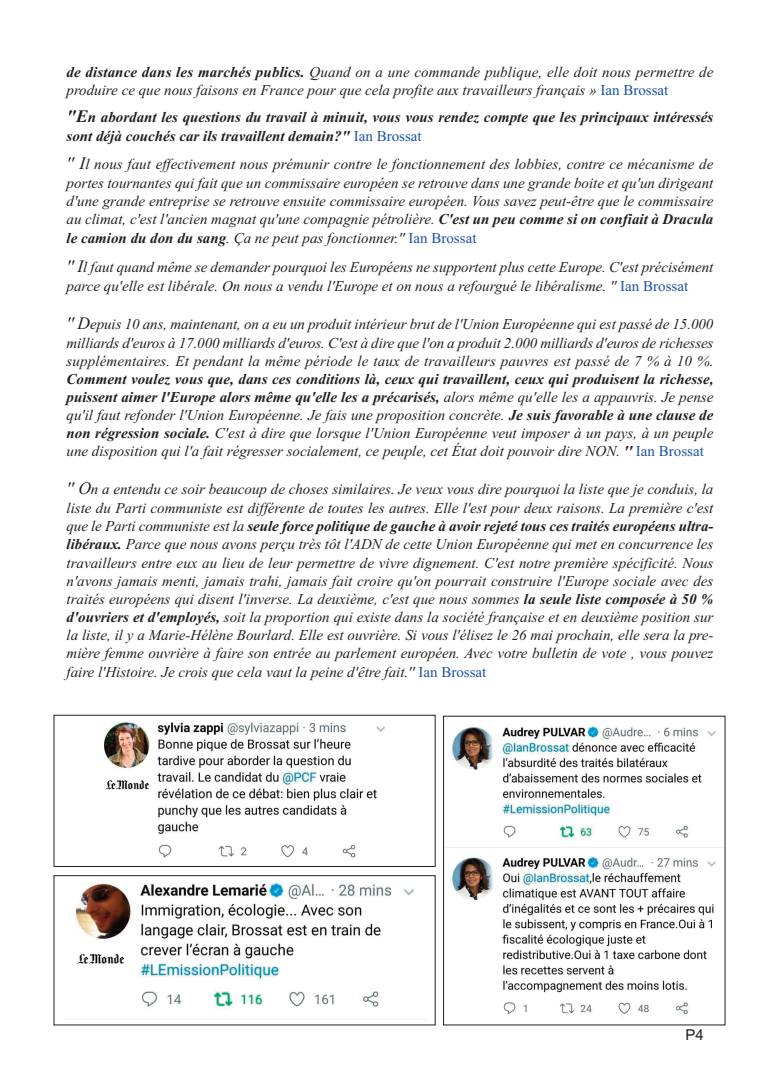
<style>
.page{position:relative;width:780px;height:1088px;background:#fff}
.page>*{position:absolute;margin:0;border:0;box-sizing:border-box;transform-origin:0 0}
.t1{font:italic 15px/18.1px "Times New Roman";color:#231f20;text-align:justify}
.t2{font:italic 700 15px/19.5px "Times New Roman";color:#231f20}
.t3{font:15px "Arial";color:#231f20}
.s1{font-weight:700}
.s2{font-style:normal;color:#1c52a4}
.s3{font-size:17.5px}
.s4{font-weight:400;font-style:normal;color:#1c52a4}
</style>
<div class="page">
<img style="left:104px;top:722px;width:281px;height:136px">
<div style="left:54px;top:715px;width:381px;height:152px;border:1px solid #231f20"></div>
<img style="left:64px;top:882px;width:361px;height:138px">
<div style="left:54px;top:875px;width:381px;height:150px;border:1px solid #231f20"></div>
<img style="left:445px;top:724px;width:278px;height:291px">
<p class="t1" style="left:66px;top:63px;width:648px"><span class="s1">de distance dans les marchés publics.</span> Quand on a une commande publique, elle doit nous permettre de produire ce que nous faisons en France pour que cela profite aux travailleurs français » <span class="s2">Ian Brossat</span></p>
<p class="t2" style="left:66px;top:107px;width:648px"><span class="s3">"E</span>n abordant les questions du travail à minuit, vous vous rendez compte que les principaux intéressés sont déjà couchés car ils travaillent demain?" <span class="s4">Ian Brossat</span></p>
<p class="t1" style="left:66px;top:154px;width:648px"><span class="s3">'' I</span>l nous faut effectivement nous prémunir contre le fonctionnement des lobbies, contre ce mécanisme de portes tournantes qui fait que un commissaire européen se retrouve dans une grande boite et qu'un dirigeant d'une grande entreprise se retrouve ensuite commissaire européen. Vous savez peut-être que le commissaire au climat, c'est l'ancien magnat qu'une compagnie pétrolière. <span class="s1">C'est un peu comme si on confiait à Dracula</span></p>
<p class="t1" style="left:66px;top:224px;width:648px;line-height:28.8px"><span class="s1">le camion du don du sang</span>. Ça ne peut pas fonctionner.'' <span class="s2">Ian Brossat<br></span><span class="s3">'' I</span>l faut quand même se demander pourquoi les Européens ne supportent plus cette Europe. C'est précisément</p>
<p class="t1" style="left:66px;top:277px;width:623px">parce qu'elle est libérale. On nous a vendu l'Europe et on nous a refourgué le libéralisme. '' <span class="s2">Ian Brossat</span></p>
<p class="t1" style="left:66px;top:315px;width:648px;line-height:18.6px"><span class="s3">'' D</span>epuis 10 ans, maintenant, on a eu un produit intérieur brut de l'Union Européenne qui est passé de 15.000 milliards d'euros à 17.000 milliards d'euros. C'est à dire que l'on a produit 2.000 milliards d'euros de richesses supplémentaires. Et pendant la même période le taux de travailleurs pauvres est passé de 7 % à 10 %.</p>
<p class="t1" style="left:66px;top:370px;width:648px"><span class="s1">Comment voulez vous que, dans ces conditions là, ceux qui travaillent, ceux qui produisent la richesse, puissent aimer l'Europe alors même qu'elle les a précarisés,</span> alors même qu'elle les a appauvris. Je pense qu'il faut refonder l'Union Européenne. Je fais une proposition concrète. <span class="s1">Je suis favorable à une clause de non régression sociale.</span> C'est à dire que lorsque l'Union Européenne veut imposer à un pays, à un peuple une disposition qui l'a fait régresser socialement, ce peuple, cet État doit pouvoir dire NON. <span class="s1">''</span> <span class="s2">Ian Brossat</span></p>
<p class="t1" style="left:66px;top:480px;width:648px"><span class="s3">'' O</span>n a entendu ce soir beaucoup de choses similaires. Je veux vous dire pourquoi la liste que je conduis, la liste du Parti communiste est différente de toutes les autres. Elle l'est pour deux raisons. La première c'est que le Parti communiste est la <span class="s1">seule force politique de gauche à avoir rejeté tous ces traités européens ultra&shy;libéraux.</span> Parce que nous avons perçu très tôt l'ADN de cette Union Européenne qui met en concurrence les travailleurs entre eux au lieu de leur permettre de vivre dignement. C'est notre première spécificité. Nous n'avons jamais menti, jamais trahi, jamais fait croire qu'on pourrait construire l'Europe sociale avec des traités européens qui disent l'inverse. La deuxième, c'est que nous sommes <span class="s1">la seule liste composée à 50 % d'ouvriers et d'employés,</span> soit la proportion qui existe dans la société française et en deuxième position sur la liste, il y a Marie-Hélène Bourlard. Elle est ouvrière. Si vous l'élisez le 26 mai prochain, elle sera la pre&shy;mière femme ouvrière à faire son entrée au parlement européen. Avec votre bulletin de vote , vous pouvez</p>
<p class="t1" style="left:66px;top:663px;width:421px">faire l'Histoire. Je crois que cela vaut la peine d'être fait.'' <span class="s2">Ian Brossat</span></p>
<p class="t3" style="left:685px;top:1026px;width:20px">P4</p>
</div>
